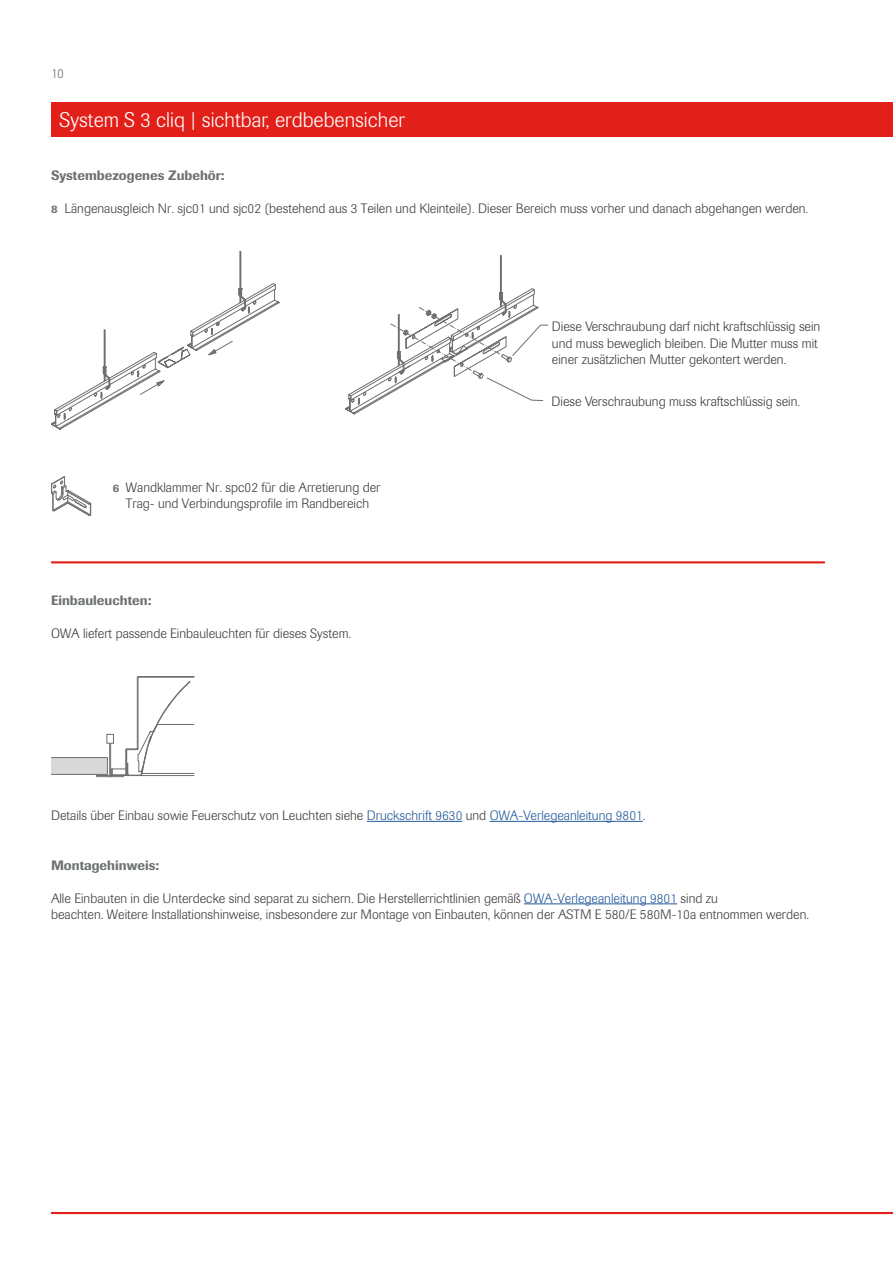
<style>
.page{position:relative;width:893px;height:1263px;background:#fff}
.page>*{position:absolute;margin:0;border:0;box-sizing:border-box;transform-origin:0 0}
.t1{font:300 21px "Imago Pro";color:#fff}
.t2{font:300 13.5px/16.5px "Imago Pro";color:#3c3c3e}
.t3{font:300 13.5px/16.5px "Imago Pro";color:#3b3b3a}
.t4{font:500 13.5px "Imago Pro";color:#6d7172}
.t5{font:300 13.5px "Imago Pro";color:#6d7172}
.s1{font-weight:500;font-size:11.25px;color:#6d7172}
.s2{color:#23599b}
</style>
<div class="page">
<hr style="left:367px;top:821px;width:95px;height:1px;background:#23599b">
<hr style="left:490px;top:821px;width:153px;height:1px;background:#23599b">
<hr style="left:524px;top:903px;width:153px;height:1px;background:#23599b">
<hr style="left:51px;top:1212px;width:842px;height:2px;background:#e22019">
<div style="left:51px;top:102px;width:842px;height:34px;background:#e22019"></div>
<hr style="left:51px;top:561px;width:774px;height:2px;background:#e22019">
<hr style="left:142px;top:773px;width:52px;height:1px;background:#6f6f6e">
<hr style="left:157px;top:724px;width:37px;height:1px;background:#6f6f6e">
<hr style="left:126px;top:775px;width:68px;height:1px;background:#6f6f6e">
<hr style="left:138px;top:676px;width:56px;height:1px;background:#6f6f6e">
<hr style="left:138px;top:677px;width:56px;height:1px;background:#6f6f6e">
<svg style="left:51px;top:676px;width:140px;height:101px"></svg>
<svg style="left:51px;top:251px;width:228px;height:178px"></svg>
<svg style="left:51px;top:476px;width:40px;height:40px"></svg>
<svg style="left:345px;top:255px;width:204px;height:160px"></svg>
<p class="t5" style="left:51px;top:65px;width:14px">10</p>
<h1 class="t1" style="left:60px;top:106px;width:347px">System S 3 cliq | sichtbar, erdbebensicher</h1>
<p class="t4" style="left:51px;top:167px;width:175px">Systembezogenes Zubehör:</p>
<p class="t2" style="left:51px;top:200px;width:759px"><span class="s1">8</span> Längenausgleich Nr. sjc01 und sjc02 (bestehend aus 3 Teilen und Kleinteile). Dieser Bereich muss vorher und danach abgehangen werden.</p>
<p class="t2" style="left:113px;top:479px;width:269px;text-align:center"><span class="s1">6</span> Wandklammer Nr. spc02 für die Arretierung der<br>Trag- und Verbindungsprofile im Randbereich</p>
<p class="t4" style="left:51px;top:592px;width:102px">Einbauleuchten:</p>
<p class="t2" style="left:51px;top:625px;width:302px">OWA liefert passende Einbauleuchten für dieses System.</p>
<p class="t3" style="left:552px;top:318px;width:270px">Diese Verschraubung darf nicht kraftschlüssig sein und muss beweglich bleiben. Die Mutter muss mit einer zusätzlichen Mutter gekontert werden.</p>
<p class="t3" style="left:552px;top:393px;width:250px">Diese Verschraubung muss kraftschlüssig sein.</p>
<p class="t2" style="left:51px;top:807px;width:596px">Details über Einbau sowie Feuerschutz von Leuchten siehe <span class="s2">Druckschrift 9630</span> und <span class="s2">OWA-Verlegeanleitung 9801</span>.</p>
<p class="t4" style="left:51px;top:856px;width:110px">Montagehinweis:</p>
<p class="t2" style="left:51px;top:889px;width:760px">Alle Einbauten in die Unterdecke sind separat zu sichern. Die Herstellerrichtlinien gemäß <span class="s2">OWA-Verlegeanleitung 9801</span> sind zu<br>beachten. Weitere Installationshinweise, insbesondere zur Montage von Einbauten, können der ASTM E 580/E 580M-10a entnommen werden.</p>
</div>
